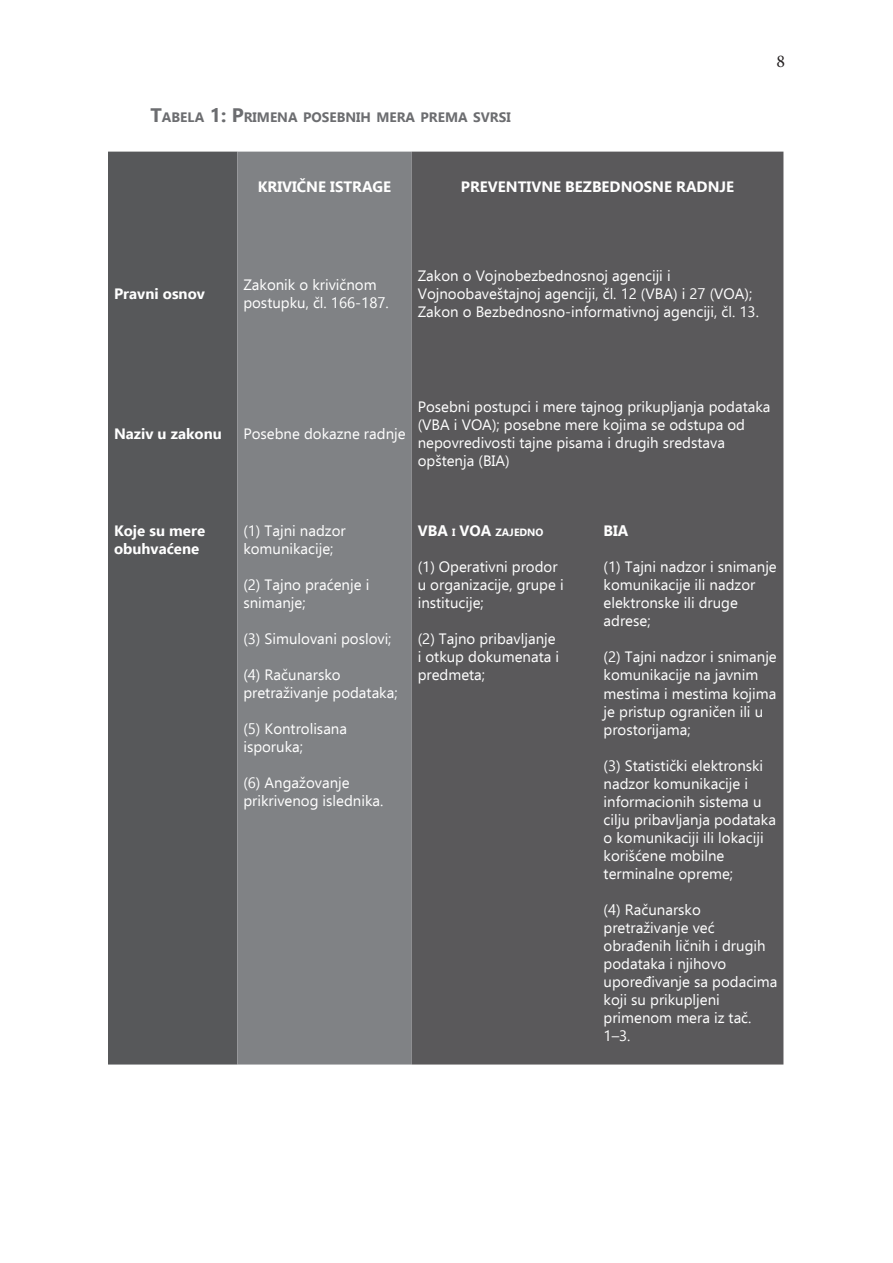
<style>
.page{position:relative;width:893px;height:1263px;background:#fff}
.page>*{position:absolute;margin:0;border:0;box-sizing:border-box;transform-origin:0 0}
.t1{font:18px "Minion Pro";color:#231f20}
.t2{font:15px/18px "Ebrima";color:#fff}
.t3{font:700 15px/18px "Ebrima";color:#fff}
.t4{font:700 15px "Ebrima";color:#fff}
.t5{font:700 13.65px "Gadugi";color:#6c6d70}
.t6{font:700 10.5px "Ebrima";color:#fff}
.s1{font-size:19.5px}
.s2{font-size:15px}
</style>
<div class="page">
<div style="left:108px;top:152px;width:129px;height:912px;background:#57585a"></div>
<div style="left:237px;top:152px;width:175px;height:912px;background:#808285"></div>
<div style="left:412px;top:152px;width:371px;height:912px;background:#5a595b"></div>
<p class="t5" style="left:151px;top:109px;width:362px"><span class="s1">T</span>ABELA <span class="s1">1: P</span>RIMENA POSEBNIH MERA PREMA SVRSI</p>
<p class="t3" style="left:258px;top:178px;width:135px">KRIVIČNE ISTRAGE</p>
<p class="t3" style="left:461px;top:178px;width:275px">PREVENTIVNE BEZBEDNOSNE RADNJE</p>
<p class="t1" style="left:776px;top:49px;width:10px">8</p>
<p class="t3" style="left:114px;top:285px;width:92px">Pravni osnov</p>
<p class="t2" style="left:243px;top:275px;width:147px">Zakonik o krivičnom postupku, čl. 166-187.</p>
<p class="t2" style="left:418px;top:266px;width:343px">Zakon o Vojnobezbednosnoj agenciji i<br>Vojnoobaveštajnoj agenciji, čl. 12 (VBA) i 27 (VOA);<br>Zakon o Bezbednosno-informativnoj agenciji, čl. 13.</p>
<p class="t3" style="left:114px;top:426px;width:109px">Naziv u zakonu</p>
<p class="t2" style="left:243px;top:425px;width:164px">Posebne dokazne radnje</p>
<p class="t2" style="left:418px;top:398px;width:354px">Posebni postupci i mere tajnog prikupljanja podataka (VBA i VOA); posebne mere kojima se odstupa od nepovredivosti tajne pisama i drugih sredstava opštenja (BIA)</p>
<p class="t3" style="left:114px;top:523px;width:93px">Koje su mere obuhvaćene</p>
<p class="t2" style="left:243px;top:522px;width:104px">(1) Tajni nadzor komunikacije;</p>
<p class="t2" style="left:243px;top:576px;width:127px">(2) Tajno praćenje i snimanje;</p>
<p class="t2" style="left:243px;top:630px;width:150px">(3) Simulovani poslovi;</p>
<p class="t2" style="left:243px;top:666px;width:156px">(4) Računarsko pretraživanje podataka;</p>
<p class="t2" style="left:243px;top:720px;width:105px">(5) Kontrolisana isporuka;</p>
<p class="t2" style="left:243px;top:774px;width:141px">(6) Angažovanje prikrivenog islednika.</p>
<p class="t6" style="left:418px;top:525px;width:127px"><span class="s2">VBA</span> I <span class="s2">VOA</span> ZAJEDNO</p>
<p class="t2" style="left:418px;top:558px;width:147px">(1) Operativni prodor u organizacije, grupe i institucije;</p>
<p class="t2" style="left:418px;top:630px;width:143px">(2) Tajno pribavljanje i otkup dokumenata i predmeta;</p>
<p class="t4" style="left:604px;top:520px;width:26px">BIA</p>
<p class="t2" style="left:604px;top:558px;width:175px">(1) Tajni nadzor i snimanje komunikacije ili nadzor elektronske ili druge adrese;</p>
<p class="t2" style="left:604px;top:648px;width:175px">(2) Tajni nadzor i snimanje komunikacije na javnim mestima i mestima kojima je pristup ograničen ili u prostorijama;</p>
<p class="t2" style="left:604px;top:756px;width:174px">(3) Statistički elektronski nadzor komunikacije i informacionih sistema u cilju pribavljanja podataka o komunikaciji ili lokaciji korišćene mobilne terminalne opreme;</p>
<p class="t2" style="left:604px;top:900px;width:175px">(4) Računarsko pretraživanje već obrađenih ličnih i drugih podataka i njihovo upoređivanje sa podacima koji su prikupljeni primenom mera iz tač.<br>1–3.</p>
</div>
